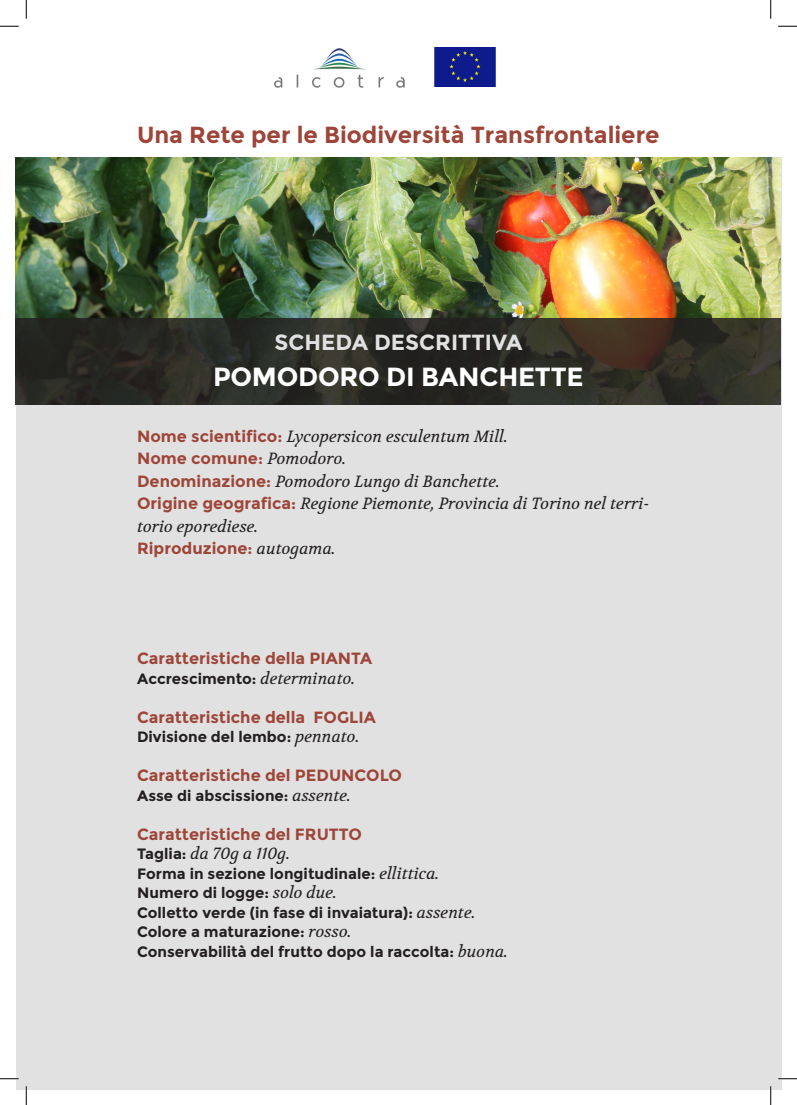
<style>
.page{position:relative;width:797px;height:1105px;background:#fff}
.page>*{position:absolute;margin:0;border:0;box-sizing:border-box;transform-origin:0 0}
.t1{font:700 26.25px "Montserrat";letter-spacing:-.01em;color:#fff}
.t2{font:700 23.25px "Montserrat";color:#9d4538}
.t3{font:700 21.88px "Montserrat";color:#e1e1e1}
.t4{font:italic 16.25px/22.5px "Volkhov";color:#231f20}
.t5{font:700 16.25px "Montserrat";color:#9d4538}
.t6{font:700 15px "Montserrat";color:#231f20}
.s1{font-family:"Montserrat";font-weight:700;font-style:normal;color:#9d4538}
.s2{font-family:"Volkhov";font-weight:400;font-style:italic;font-size:16.25px}
.s3{font-family:"Montserrat";font-weight:700;font-style:normal;font-size:15px}
</style>
<div class="page">
<div style="left:16px;top:157px;width:765px;height:932px;background:#e1e1e1"></div>
<img style="left:434px;top:47px;width:62px;height:39px">
<img style="left:274px;top:48px;width:130px;height:39px">
<img style="left:16px;top:157px;width:764px;height:162px">
<svg style="left:16px;top:319px;width:765px;height:86px;background:#2d2c25"></svg>
<svg style="left:0;top:25px;width:19px;height:2px"></svg>
<svg style="left:778px;top:25px;width:19px;height:2px"></svg>
<svg style="left:0;top:1078px;width:19px;height:1px"></svg>
<svg style="left:778px;top:1078px;width:19px;height:1px"></svg>
<svg style="left:25px;top:0;width:2px;height:19px"></svg>
<svg style="left:25px;top:1086px;width:2px;height:19px"></svg>
<svg style="left:770px;top:0;width:1px;height:19px"></svg>
<svg style="left:770px;top:1086px;width:1px;height:19px"></svg>
<p class="t2" style="left:137px;top:121px;width:524px">Una Rete per le Biodiversità Transfrontaliere</p>
<p class="t3" style="left:274px;top:330px;width:249px">SCHEDA DESCRITTIVA</p>
<p class="t1" style="left:213px;top:361px;width:372px">POMODORO DI BANCHETTE</p>
<p class="t4" style="left:137px;top:425px;width:372px"><span class="s1">Nome scientifico:</span> Lycopersicon esculentum Mill.<br><span class="s1">Nome comune:</span> Pomodoro.</p>
<p class="t4" style="left:137px;top:470px;width:364px"><span class="s1">Denominazione:</span> Pomodoro Lungo di Banchette.</p>
<p class="t4" style="left:137px;top:493px;width:513px"><span class="s1">Origine geografica:</span> Regione Piemonte, Provincia di Torino nel terri&shy;torio eporediese.<br><span class="s1">Riproduzione:</span> autogama.</p>
<p class="t5" style="left:137px;top:649px;width:236px">Caratteristiche della PIANTA</p>
<p class="t6" style="left:137px;top:669px;width:219px">Accrescimento: <span class="s2">determinato.</span></p>
<p class="t5" style="left:137px;top:707px;width:240px">Caratteristiche della FOGLIA</p>
<p class="t6" style="left:137px;top:728px;width:224px">Divisione del lembo: <span class="s2">pennato.</span></p>
<p class="t5" style="left:137px;top:766px;width:266px">Caratteristiche del PEDUNCOLO</p>
<p class="t6" style="left:137px;top:786px;width:215px">Asse di abscissione: <span class="s2">assente.</span></p>
<p class="t5" style="left:137px;top:824px;width:226px">Caratteristiche del FRUTTO</p>
<p class="t4" style="left:137px;top:843px;width:154px"><span class="s3">Taglia:</span> da 70g a 110g.</p>
<p class="t6" style="left:137px;top:864px;width:304px">Forma in sezione longitudinale: <span class="s2">ellittica.</span></p>
<p class="t6" style="left:137px;top:884px;width:201px">Numero di logge: <span class="s2">solo due.</span></p>
<p class="t6" style="left:137px;top:903px;width:340px">Colletto verde (in fase di invaiatura): <span class="s2">assente.</span></p>
<p class="t6" style="left:137px;top:923px;width:216px">Colore a maturazione: <span class="s2">rosso.</span></p>
<p class="t6" style="left:137px;top:942px;width:372px">Conservabilità del frutto dopo la raccolta: <span class="s2">buona.</span></p>
</div>
